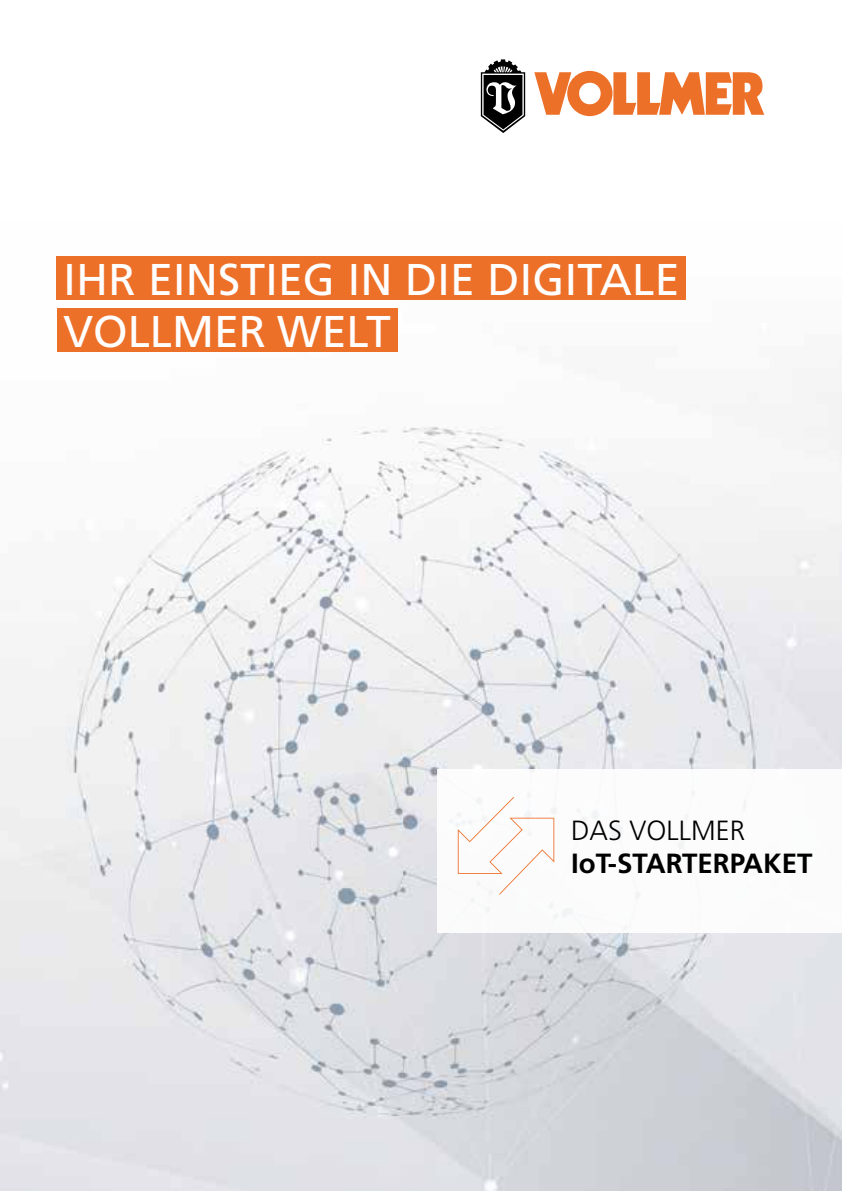
<style>
.page{position:relative;width:842px;height:1191px;background:#fff}
.page>*{position:absolute;margin:0;border:0;box-sizing:border-box;transform-origin:0 0}
.t1{font:44.4px "Frutiger LT";letter-spacing:.005em;color:#fff}
.t2{font:700 27.8px "Frutiger LT";color:#000}
.t3{font:300 27.8px "Frutiger LT";color:#000}
</style>
<div class="page">
<img style="left:0;top:256px;width:404px;height:935px">
<img style="left:404px;top:256px;width:438px;height:935px">
<div style="left:437px;top:769px;width:405px;height:164px;background:#fff"></div>
<svg style="left:458px;top:797px;width:96px;height:97px"></svg>
<svg style="left:481px;top:59px;width:44px;height:74px"></svg>
<svg style="left:534px;top:71px;width:230px;height:45px"></svg>
<div style="left:57px;top:308px;width:341px;height:44px;background:#ed7029"></div>
<div style="left:57px;top:257px;width:629px;height:43px;background:#ed7029"></div>
<p class="t1" style="left:63px;top:253px;width:617px">IHR EINSTIEG IN DIE DIGITALE</p>
<p class="t1" style="left:63px;top:305px;width:329px">VOLLMER WELT</p>
<p class="t3" style="left:571px;top:814px;width:176px">DAS VOLLMER</p>
<p class="t2" style="left:571px;top:847px;width:243px">IoT-STARTERPAKET</p>
</div>
